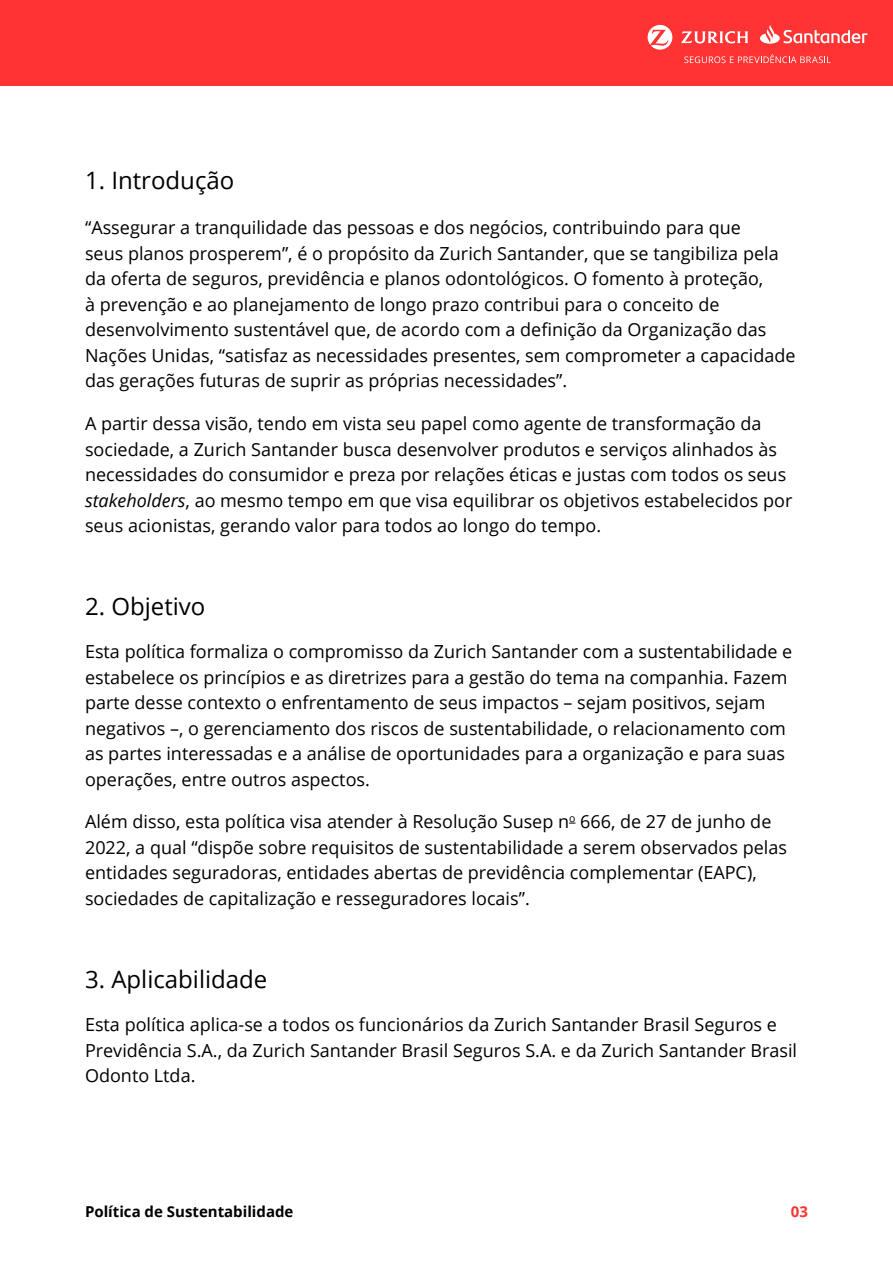
<style>
.page{position:relative;width:893px;height:1263px;background:#fff}
.page>*{position:absolute;margin:0;border:0;box-sizing:border-box;transform-origin:0 0}
.t1{font:24px "Open Sans";color:#000}
.t2{font:18px/25.5px "Open Sans";color:#000}
.t3{font:700 15px "Open Sans";color:#000}
.t4{font:700 15px "Open Sans";color:#f33}
.s1{font-style:italic}
</style>
<div class="page">
<div style="left:0;top:0;width:893px;height:85px;background:#f33"></div>
<svg style="left:760px;top:25px;width:107px;height:19px"></svg>
<svg style="left:648px;top:25px;width:24px;height:25px"></svg>
<svg style="left:681px;top:31px;width:67px;height:12px"></svg>
<svg style="left:684px;top:54px;width:147px;height:9px"></svg>
<h1 class="t1" style="left:85px;top:164px;width:151px">1. Introdução</h1>
<p class="t2" style="left:85px;top:215px;width:712px">“Assegurar a tranquilidade das pessoas e dos negócios, contribuindo para que<br>seus planos prosperem”, é o propósito da Zurich Santander, que se tangibiliza pela da oferta de seguros, previdência e planos odontológicos. O fomento à proteção,<br>à prevenção e ao planejamento de longo prazo contribui para o conceito de desenvolvimento sustentável que, de acordo com a definição da Organização das Nações Unidas, “satisfaz as necessidades presentes, sem comprometer a capacidade das gerações futuras de suprir as próprias necessidades”.</p>
<p class="t2" style="left:85px;top:410px;width:709px">A partir dessa visão, tendo em vista seu papel como agente de transformação da sociedade, a Zurich Santander busca desenvolver produtos e serviços alinhados às necessidades do consumidor e preza por relações éticas e justas com todos os seus <span class="s1">stakeholders</span>, ao mesmo tempo em que visa equilibrar os objetivos estabelecidos por seus acionistas, gerando valor para todos ao longo do tempo.</p>
<h1 class="t1" style="left:85px;top:589px;width:122px">2. Objetivo</h1>
<p class="t2" style="left:85px;top:638px;width:709px">Esta política formaliza o compromisso da Zurich Santander com a sustentabilidade e estabelece os princípios e as diretrizes para a gestão do tema na companhia. Fazem parte desse contexto o enfrentamento de seus impactos – sejam positivos, sejam negativos –, o gerenciamento dos riscos de sustentabilidade, o relacionamento com as partes interessadas e a análise de oportunidades para a organização e para suas operações, entre outros aspectos.</p>
<p class="t2" style="left:85px;top:808px;width:703px">Além disso, esta política visa atender à Resolução Susep n<sup>o</sup> 666, de 27 de junho de 2022, a qual “dispõe sobre requisitos de sustentabilidade a serem observados pelas entidades seguradoras, entidades abertas de previdência complementar (EAPC), sociedades de capitalização e resseguradores locais”.</p>
<h1 class="t1" style="left:85px;top:962px;width:184px">3. Aplicabilidade</h1>
<p class="t2" style="left:85px;top:1011px;width:714px">Esta política aplica-se a todos os funcionários da Zurich Santander Brasil Seguros e<br>Previdência S.A., da Zurich Santander Brasil Seguros S.A. e da Zurich Santander Brasil<br>Odonto Ltda.</p>
<p class="t3" style="left:85px;top:1201px;width:210px">Política de Sustentabilidade</p>
<p class="t4" style="left:791px;top:1201px;width:19px">03</p>
</div>
